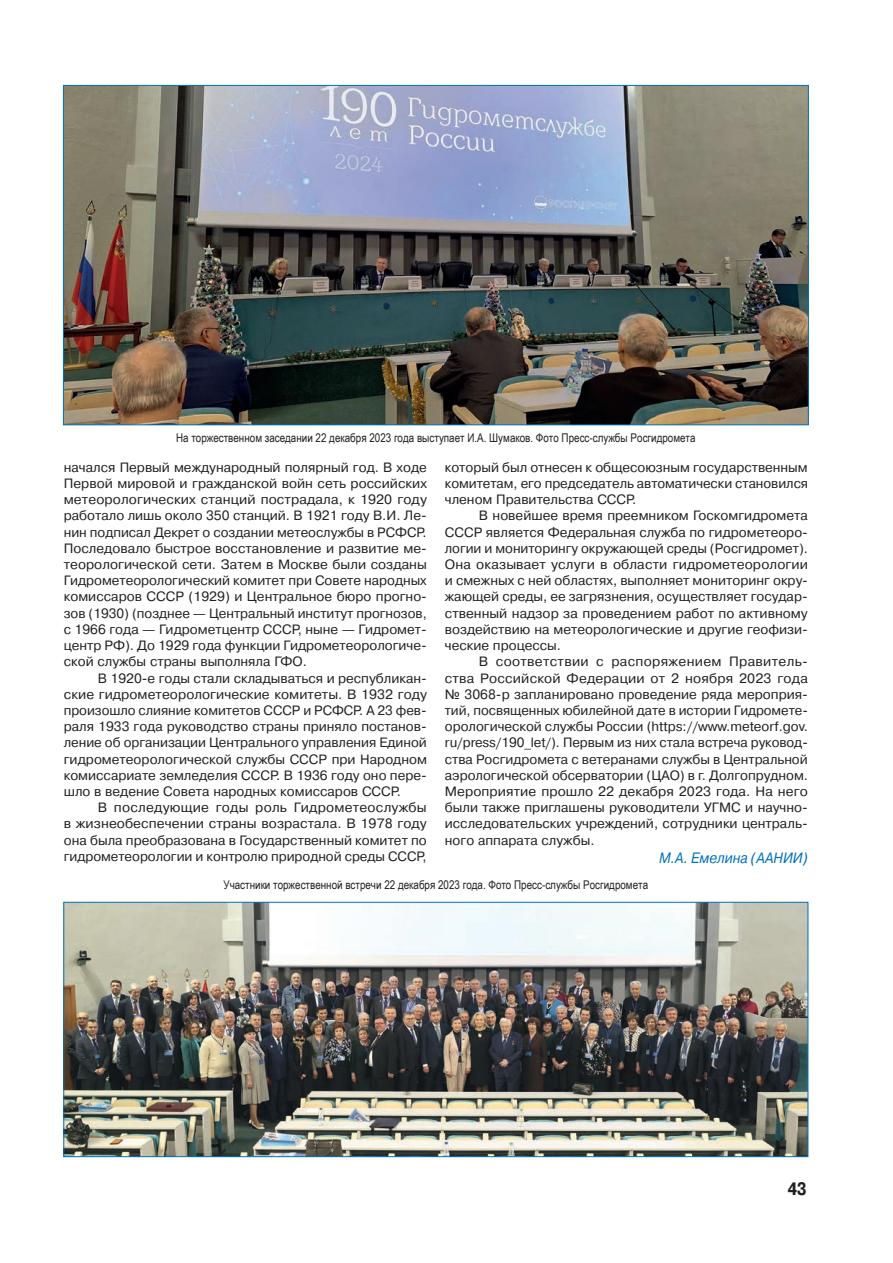
<style>
.page{position:relative;width:893px;height:1263px;background:#fff}
.page>*{position:absolute;margin:0;border:0;box-sizing:border-box;transform-origin:0 0}
.t1{font:700 18px "Pragmatica Cond C";color:#231f20}
.Автор{font:italic 15px "Pragmatica C";color:#0072bc;scale:.9 1}
.Основной_текст{font:13.5px/16.2px "Pragmatica C";color:#231f20;text-align:justify}
.Подрисуночная{font:12px "Arial Narrow";color:#231f20}
</style>
<div class="page">
<img style="left:65px;top:904px;width:741px;height:251px">
<div style="left:63px;top:902px;width:745px;height:255px;border:1px solid #0072bc"></div>
<img style="left:65px;top:87px;width:742px;height:336px">
<p class="Подрисуночная" style="left:176px;top:429px;width:521px">На торжественном заседании 22 декабря 2023 года выступает И.А. Шумаков. Фото Пресс-службы Росгидромета</p>
<p class="Основной_текст" style="left:64px;top:459px;width:365px">начался Первый международный полярный год. В ходе Первой мировой и гражданской войн сеть российских метеорологических станций пострадала, к 1920 году работало лишь около 350 станций. В 1921 году В.И. Ле&shy;нин подписал Декрет о создании метеослужбы в РСФСР.<br>Последовало быстрое восстановление и развитие ме&shy;теорологической сети. Затем в Москве были созданы Гидрометеорологический комитет при Совете народных комиссаров СССР (1929) и Центральное бюро прогно&shy;зов (1930) (позднее — Центральный институт прогнозов, с 1966 года — Гидрометцентр СССР, ныне — Гидромет&shy;центр РФ). До 1929 года функции Гидрометеорологиче&shy;ской службы страны выполняла ГФО.</p>
<p class="Основной_текст" style="left:64px;top:670px;width:365px;text-indent:34px">В 1920-е годы стали складываться и республикан&shy;ские гидрометеорологические комитеты. В 1932 году произошло слияние комитетов СССР и РСФСР. А 23 фев&shy;раля 1933 года руководство страны приняло постанов&shy;ление об организации Центрального управления Единой гидрометеорологической службы СССР при Народном комиссариате земледелия СССР. В 1936 году оно пере&shy;шло в ведение Совета народных комиссаров СССР.</p>
<p class="Основной_текст" style="left:64px;top:799px;width:365px;text-indent:34px">В последующие годы роль Гидрометеослужбы в жизнеобеспечении страны возрастала. В 1978 году она была преобразована в Государственный комитет по гидрометеорологии и контролю природной среды СССР,</p>
<p class="Основной_текст" style="left:445px;top:459px;width:365px">который был отнесен к общесоюзным государственным комитетам, его председатель автоматически становился членом Правительства СССР.</p>
<p class="Основной_текст" style="left:445px;top:508px;width:365px;text-indent:34px">В новейшее время преемником Госкомгидромета СССР является Федеральная служба по гидрометеоро&shy;логии и мониторингу окружающей среды (Росгидромет).<br>Она оказывает услуги в области гидрометеорологии и смежных с ней областях, выполняет мониторинг окру&shy;жающей среды, ее загрязнения, осуществляет государ&shy;ственный надзор за проведением работ по активному воздействию на метеорологические и другие геофизи&shy;ческие процессы.</p>
<p class="Основной_текст" style="left:445px;top:654px;width:365px;text-indent:34px">В соответствии с распоряжением Правитель&shy;ства Российской Федерации от 2 ноября 2023 года № 3068-р запланировано проведение ряда мероприя&shy;тий, посвященных юбилейной дате в истории Гидромете&shy;орологической службы России (https://www.meteorf.gov. ru/press/190_let/). Первым из них стала встреча руковод&shy;ства Росгидромета с ветеранами службы в Центральной аэрологической обсерватории (ЦАО) в г. Долгопрудном.<br>Мероприятие прошло 22 декабря 2023 года. На него были также приглашены руководители УГМС и научно&shy;исследовательских учреждений, сотрудники централь&shy;ного аппарата службы.</p>
<p class="Автор" style="left:659px;top:849px;width:167px">М.А. Емелина (ААНИИ)</p>
<p class="Подрисуночная" style="left:223px;top:876px;width:426px">Участники торжественной встречи 22 декабря 2023 года. Фото Пресс-службы Росгидромета</p>
<h1 class="t1" style="left:788px;top:1178px;width:20px">43</h1>
</div>
